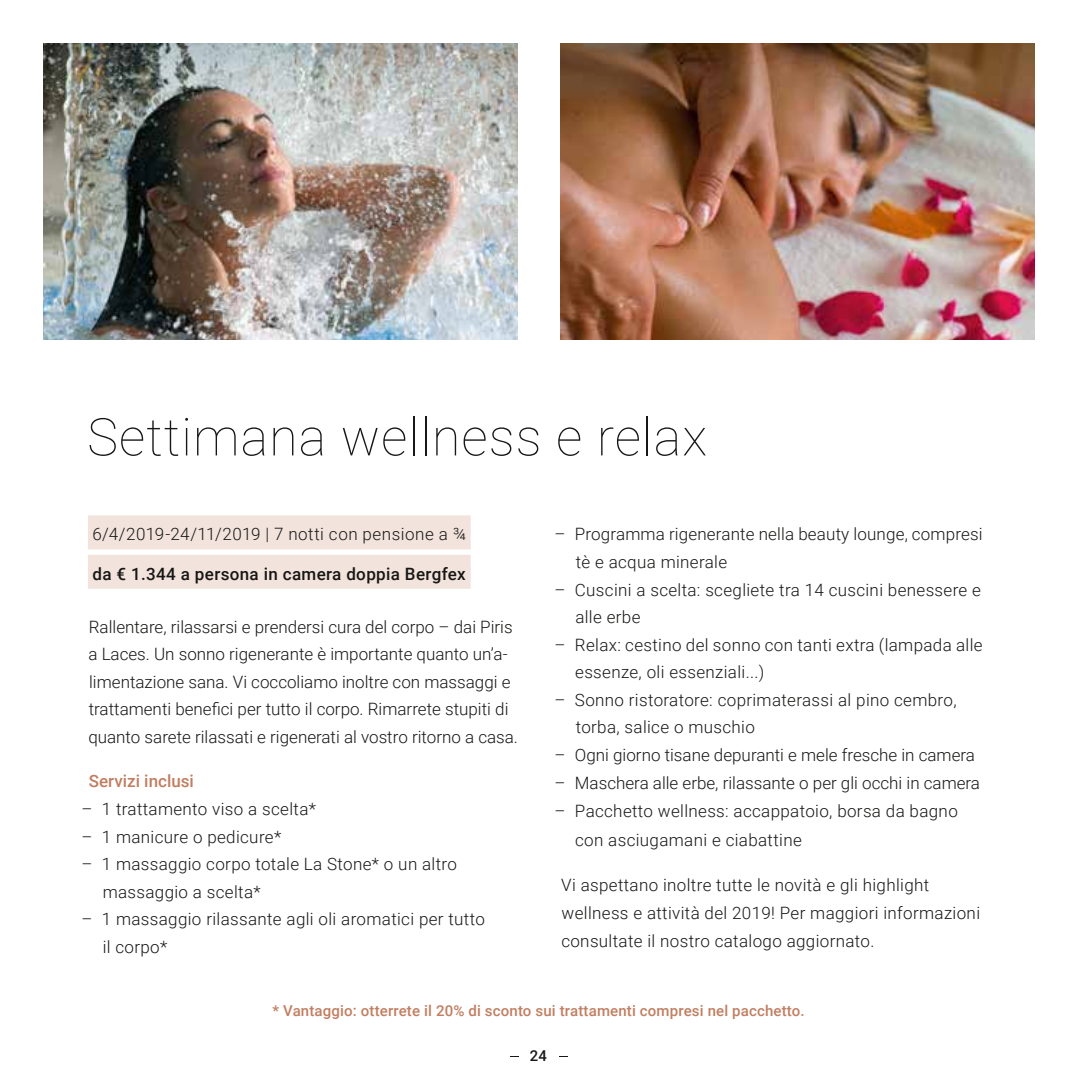
<style>
.page{position:relative;width:1078px;height:1078px;background:#fff}
.page>*{position:absolute;margin:0;border:0;box-sizing:border-box;transform-origin:0 0}
.t1{font:100 52px "Roboto";letter-spacing:.02em;color:#181716}
.t2{font:300 17px/27.6px "Roboto";letter-spacing:.02em;color:#181716}
.t3{font:300 17px/27.6px "Roboto";color:#181716}
.t4{font:500 17px "Roboto";letter-spacing:.02em;color:#181716}
.t5{font:500 17px "Roboto";color:#c17e61}
.t6{font:500 15px "Roboto";letter-spacing:.01em;color:#c17e61}
.t7{font:500 15px "Roboto";color:#181716}
</style>
<div class="page">
<img style="left:44px;top:44px;width:473px;height:295px">
<img style="left:561px;top:44px;width:472px;height:295px">
<div style="left:88px;top:515px;width:382px;height:34px;background:#f2e4dc"></div>
<div style="left:88px;top:554px;width:382px;height:34px;background:#f2e4dc"></div>
<h1 class="t1" style="left:87px;top:400px;width:621px">Settimana wellness e relax</h1>
<p class="t2" style="left:92px;top:520px;width:375px">6/4/2019-24/11/2019 | 7 notti con pensione a ¾</p>
<p class="t4" style="left:92px;top:561px;width:375px">da € 1.344 a persona in camera doppia Bergfex</p>
<p class="t3" style="left:88px;top:612px;width:431px">Rallentare, rilassarsi e prendersi cura del corpo – dai Piris a Laces. Un sonno rigenerante è importante quanto un’a&shy;limentazione sana. Vi coccoliamo inoltre con massaggi e trattamenti benefici per tutto il corpo. Rimarrete stupiti di quanto sarete rilassati e rigenerati al vostro ritorno a casa.</p>
<p class="t5" style="left:89px;top:769px;width:106px">Servizi inclusi</p>
<p class="t2" style="left:81px;top:794px;width:236px">– 1 trattamento viso a scelta*</p>
<p class="t2" style="left:81px;top:821px;width:201px">– 1 manicure o pedicure*</p>
<p class="t2" style="left:103px;top:849px;width:356px;text-indent:-21px">– 1 massaggio corpo totale La Stone* o un altro massaggio a scelta*</p>
<p class="t2" style="left:103px;top:904px;width:383px;text-indent:-21px">– 1 massaggio rilassante agli oli aromatici per tutto il corpo*</p>
<p class="t2" style="left:575px;top:520px;width:408px;text-indent:-21px">– Programma rigenerante nella beauty lounge, compresi tè e acqua minerale</p>
<p class="t2" style="left:575px;top:575px;width:407px;text-indent:-21px">– Cuscini a scelta: scegliete tra 14 cuscini benessere e alle erbe</p>
<p class="t2" style="left:575px;top:630px;width:409px;text-indent:-21px">– Relax: cestino del sonno con tanti extra (lampada alle essenze, oli essenziali...)</p>
<p class="t2" style="left:575px;top:685px;width:382px;text-indent:-21px">– Sonno ristoratore: coprimaterassi al pino cembro, torba, salice o muschio</p>
<p class="t3" style="left:554px;top:740px;width:422px">– Ogni giorno tisane depuranti e mele fresche in camera</p>
<p class="t3" style="left:554px;top:768px;width:427px">– Maschera alle erbe, rilassante o per gli occhi in camera</p>
<p class="t2" style="left:575px;top:796px;width:384px;line-height:28.4px;text-indent:-21px">– Pacchetto wellness: accappatoio, borsa da bagno con asciugamani e ciabattine</p>
<p class="t2" style="left:561px;top:869px;width:420px">Vi aspettano inoltre tutte le novità e gli highlight wellness e attività del 2019! Per maggiori informazioni consultate il nostro catalogo aggiornato.</p>
<p class="t6" style="left:272px;top:999px;width:533px">* Vantaggio: otterrete il 20% di sconto sui trattamenti compresi nel pacchetto.</p>
<p class="t7" style="left:529px;top:1045px;width:19px">24</p>
</div>
